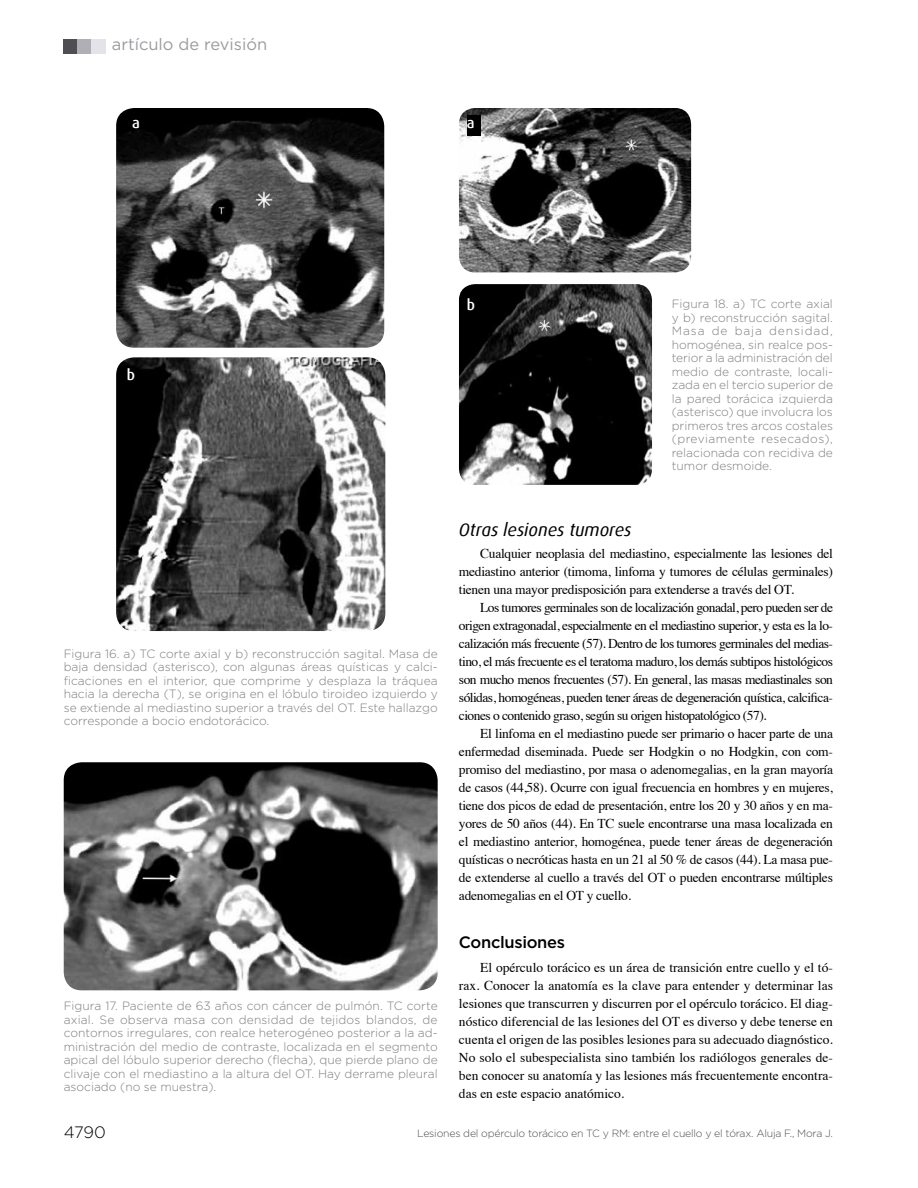
<style>
.page{position:relative;width:918px;height:1188px;background:#fff}
.page>*{position:absolute;margin:0;border:0;box-sizing:border-box;transform-origin:0 0}
.t1{font:italic 18px "Dax";color:#000}
.t2{font:16.5px "Gotham";color:#9c9ba0}
.t3{font:500 16.5px "Gotham";letter-spacing:-.02em;color:#000}
.t4{font:300 16.5px "Gotham";color:#000}
.t5{font:500 15px "Dax";color:#fff}
.t6{font:13.5px/18px "Times";letter-spacing:-.02em;color:#000;text-align:justify}
.t7{font:300 12px/13.5px "Gotham";color:#7e7c81;text-align:justify}
.t8{font:300 10.5px "Gotham";letter-spacing:-.02em;color:#4f4e50}
</style>
<div class="page">
<div style="left:64px;top:40px;width:14px;height:14px;background:#4f4e50"></div>
<div style="left:78px;top:40px;width:14px;height:14px;background:#b0afb5"></div>
<div style="left:92px;top:40px;width:14px;height:14px;background:#e3e4e8"></div>
<img style="left:116px;top:108px;width:268px;height:240px">
<img style="left:116px;top:357px;width:269px;height:274px">
<img style="left:64px;top:762px;width:374px;height:228px">
<img style="left:459px;top:108px;width:232px;height:164px">
<img style="left:459px;top:284px;width:193px;height:201px">
<div style="left:467px;top:116px;width:13px;height:20px;background:#000"></div>
<p class="t2" style="left:112px;top:34px;width:157px">artículo de revisión</p>
<p class="t5" style="left:132px;top:114px;width:9px">a</p>
<p class="t5" style="left:467px;top:114px;width:9px">a</p>
<p class="t5" style="left:127px;top:366px;width:10px">b</p>
<p class="t7" style="left:64px;top:646px;width:376px">Figura 16. a) TC corte axial y b) reconstrucción sagital. Masa de baja densidad (asterisco), con algunas áreas quísticas y calci&shy;ficaciones en el interior, que comprime y desplaza la tráquea hacia la derecha (T), se origina en el lóbulo tiroideo izquierdo y se extiende al mediastino superior a través del OT. Este hallazgo corresponde a bocio endotorácico.</p>
<p class="t7" style="left:64px;top:999px;width:376px">Figura 17. Paciente de 63 años con cáncer de pulmón. TC corte axial. Se observa masa con densidad de tejidos blandos, de contornos irregulares, con realce heterogéneo posterior a la ad&shy;ministración del medio de contraste, localizada en el segmento apical del lóbulo superior derecho (flecha), que pierde plano de clivaje con el mediastino a la altura del OT. Hay derrame pleural asociado (no se muestra).</p>
<p class="t5" style="left:467px;top:297px;width:10px">b</p>
<p class="t7" style="left:672px;top:297px;width:163px">Figura 18. a) TC corte axial y b) reconstrucción sagital.<br>Masa de baja densidad, homogénea, sin realce pos&shy;terior a la administración del medio de contraste, locali&shy;zada en el tercio superior de la pared torácica izquierda (asterisco) que involucra los primeros tres arcos costales (previamente resecados), relacionada con recidiva de tumor desmoide.</p>
<h1 class="t1" style="left:459px;top:520px;width:174px">Otras lesiones tumores</h1>
<p class="t6" style="left:459px;top:543px;width:376px;text-indent:21px">Cualquier neoplasia del mediastino, especialmente las lesiones del mediastino anterior (timoma, linfoma y tumores de células germinales) tienen una mayor predisposición para extenderse a través del OT.</p>
<p class="t6" style="left:459px;top:597px;width:376px;text-indent:21px">Los tumores germinales son de localización gonadal, pero pueden ser de origen extragonadal, especialmente en el mediastino superior, y esta es la lo&shy;calización más frecuente (57). Dentro de los tumores germinales del medias&shy;tino, el más frecuente es el teratoma maduro, los demás subtipos histológicos son mucho menos frecuentes (57). En general, las masas mediastinales son sólidas, homogéneas, pueden tener áreas de degeneración quística, calcifica&shy;ciones o contenido graso, según su origen histopatológico (57).</p>
<p class="t6" style="left:459px;top:723px;width:376px;text-indent:21px">El linfoma en el mediastino puede ser primario o hacer parte de una enfermedad diseminada. Puede ser Hodgkin o no Hodgkin, con com&shy;promiso del mediastino, por masa o adenomegalias, en la gran mayoría de casos (44,58). Ocurre con igual frecuencia en hombres y en mujeres, tiene dos picos de edad de presentación, entre los 20 y 30 años y en ma&shy;yores de 50 años (44). En TC suele encontrarse una masa localizada en el mediastino anterior, homogénea, puede tener áreas de degeneración quísticas o necróticas hasta en un 21 al 50 % de casos (44). La masa pue&shy;de extenderse al cuello a través del OT o pueden encontrarse múltiples adenomegalias en el OT y cuello.</p>
<p class="t3" style="left:459px;top:931px;width:108px">Conclusiones</p>
<p class="t6" style="left:459px;top:957px;width:376px;text-indent:21px">El opérculo torácico es un área de transición entre cuello y el tó&shy;rax. Conocer la anatomía es la clave para entender y determinar las lesiones que transcurren y discurren por el opérculo torácico. El diag&shy;nóstico diferencial de las lesiones del OT es diverso y debe tenerse en cuenta el origen de las posibles lesiones para su adecuado diagnóstico.<br>No solo el subespecialista sino también los radiólogos generales de&shy;ben conocer su anatomía y las lesiones más frecuentemente encontra&shy;das en este espacio anatómico.</p>
<p class="t4" style="left:64px;top:1122px;width:44px">4790</p>
<p class="t8" style="left:417px;top:1127px;width:417px">Lesiones del opérculo torácico en TC y RM: entre el cuello y el tórax. Aluja F., Mora J.</p>
</div>
